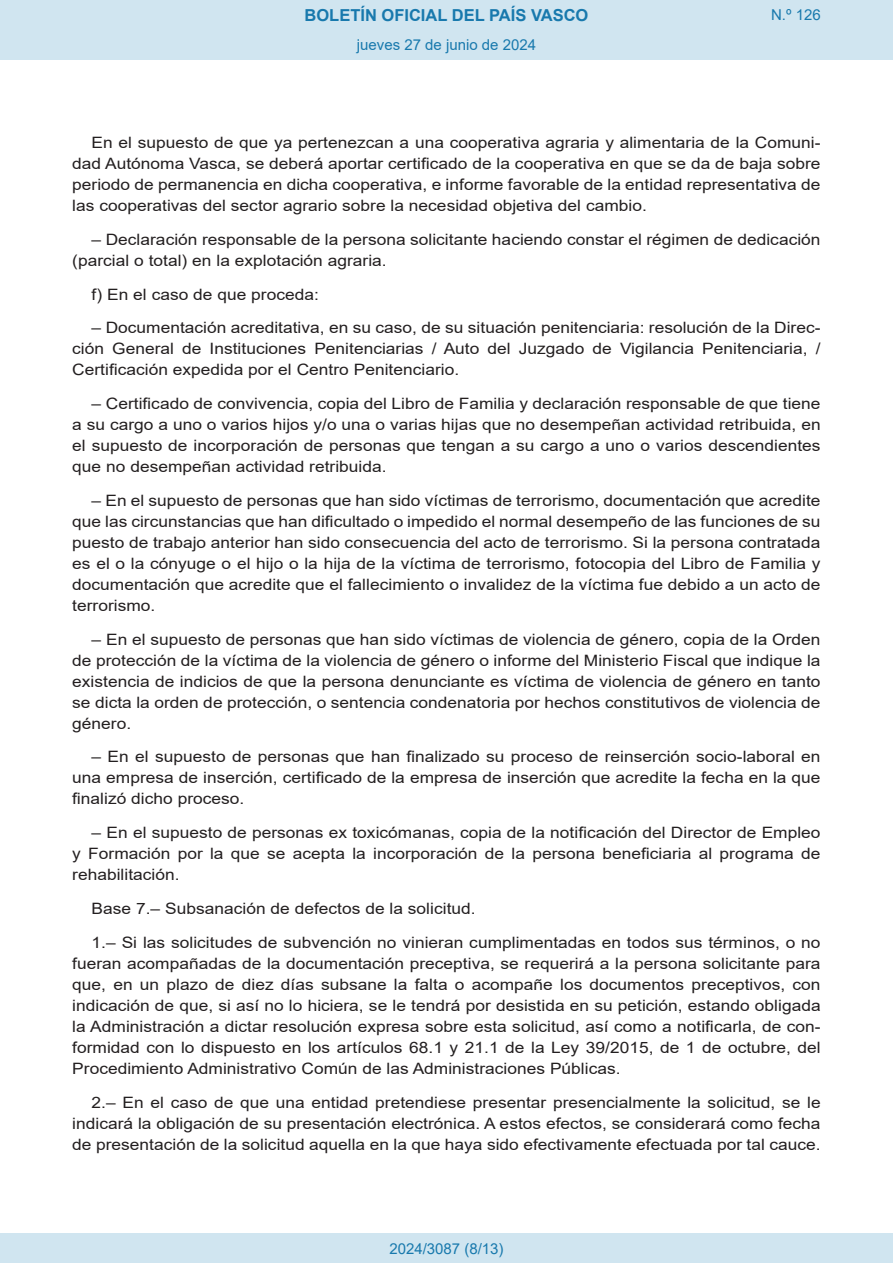
<style>
.page{position:relative;width:893px;height:1263px;background:#fff}
.page>*{position:absolute;margin:0;border:0;box-sizing:border-box;transform-origin:0 0}
.t1{font:700 16.5px "Arial";color:#1879ad}
.BOPVDetalle{font:15.6px/21px "Arial";color:#231f20;text-align:justify;scale:1.11 1}
.Paginacion_Centro{font:15px "Arial";color:#1879ad}
</style>
<div class="page">
<div style="left:0;top:0;width:893px;height:60px;background:#d0e5f0"></div>
<div style="left:0;top:1233px;width:893px;height:30px;background:#d0e5f0"></div>
<p class="t1" style="left:305px;top:3px;width:285px">BOLETÍN OFICIAL DEL PAÍS VASCO</p>
<p class="Paginacion_Centro" style="left:357px;top:35px;width:181px">jueves 27 de junio de 2024</p>
<p class="Paginacion_Centro" style="left:771px;top:5px;width:51px">N.º 126</p>
<p class="BOPVDetalle" style="left:72px;top:132px;width:676px;text-indent:19px">En el supuesto de que ya pertenezcan a una cooperativa agraria y alimentaria de la Comuni&shy;dad Autónoma Vasca, se deberá aportar certificado de la cooperativa en que se da de baja sobre periodo de permanencia en dicha cooperativa, e informe favorable de la entidad representativa de las cooperativas del sector agrario sobre la necesidad objetiva del cambio.</p>
<p class="BOPVDetalle" style="left:72px;top:229px;width:676px;text-indent:19px">– Declaración responsable de la persona solicitante haciendo constar el régimen de dedicación (parcial o total) en la explotación agraria.</p>
<p class="BOPVDetalle" style="left:92px;top:284px;width:206px">f) En el caso de que proceda:</p>
<p class="BOPVDetalle" style="left:72px;top:317px;width:676px;text-indent:19px">– Documentación acreditativa, en su caso, de su situación penitenciaria: resolución de la Direc&shy;ción General de Instituciones Penitenciarias / Auto del Juzgado de Vigilancia Penitenciaria, / Certificación expedida por el Centro Penitenciario.</p>
<p class="BOPVDetalle" style="left:72px;top:393px;width:676px;text-indent:19px">– Certificado de convivencia, copia del Libro de Familia y declaración responsable de que tiene a su cargo a uno o varios hijos y/o una o varias hijas que no desempeñan actividad retribuida, en el supuesto de incorporación de personas que tengan a su cargo a uno o varios descendientes que no desempeñan actividad retribuida.</p>
<p class="BOPVDetalle" style="left:72px;top:490px;width:676px;text-indent:19px">– En el supuesto de personas que han sido víctimas de terrorismo, documentación que acredite que las circunstancias que han dificultado o impedido el normal desempeño de las funciones de su puesto de trabajo anterior han sido consecuencia del acto de terrorismo. Si la persona contratada es el o la cónyuge o el hijo o la hija de la víctima de terrorismo, fotocopia del Libro de Familia y documentación que acredite que el fallecimiento o invalidez de la víctima fue debido a un acto de terrorismo.</p>
<p class="BOPVDetalle" style="left:72px;top:629px;width:676px;text-indent:19px">– En el supuesto de personas que han sido víctimas de violencia de género, copia de la Orden de protección de la víctima de la violencia de género o informe del Ministerio Fiscal que indique la existencia de indicios de que la persona denunciante es víctima de violencia de género en tanto se dicta la orden de protección, o sentencia condenatoria por hechos constitutivos de violencia de género.</p>
<p class="BOPVDetalle" style="left:72px;top:746px;width:676px;text-indent:19px">– En el supuesto de personas que han finalizado su proceso de reinserción socio-laboral en una empresa de inserción, certificado de la empresa de inserción que acredite la fecha en la que finalizó dicho proceso.</p>
<p class="BOPVDetalle" style="left:72px;top:822px;width:676px;text-indent:19px">– En el supuesto de personas ex toxicómanas, copia de la notificación del Director de Empleo y Formación por la que se acepta la incorporación de la persona beneficiaria al programa de rehabilitación.</p>
<p class="BOPVDetalle" style="left:92px;top:898px;width:347px">Base 7.– Subsanación de defectos de la solicitud.</p>
<p class="BOPVDetalle" style="left:72px;top:932px;width:676px;text-indent:19px">1.– Si las solicitudes de subvención no vinieran cumplimentadas en todos sus términos, o no fueran acompañadas de la documentación preceptiva, se requerirá a la persona solicitante para que, en un plazo de diez días subsane la falta o acompañe los documentos preceptivos, con indicación de que, si así no lo hiciera, se le tendrá por desistida en su petición, estando obligada la Administración a dictar resolución expresa sobre esta solicitud, así como a notificarla, de con&shy;formidad con lo dispuesto en los artículos 68.1 y 21.1 de la Ley 39/2015, de 1 de octubre, del Procedimiento Administrativo Común de las Administraciones Públicas.</p>
<p class="BOPVDetalle" style="left:72px;top:1091px;width:676px;text-indent:19px">2.– En el caso de que una entidad pretendiese presentar presencialmente la solicitud, se le indicará la obligación de su presentación electrónica. A estos efectos, se considerará como fecha de presentación de la solicitud aquella en la que haya sido efectivamente efectuada por tal cauce.</p>
<p class="Paginacion_Centro" style="left:389px;top:1238px;width:116px">2024/3087 (8/13)</p>
</div>
